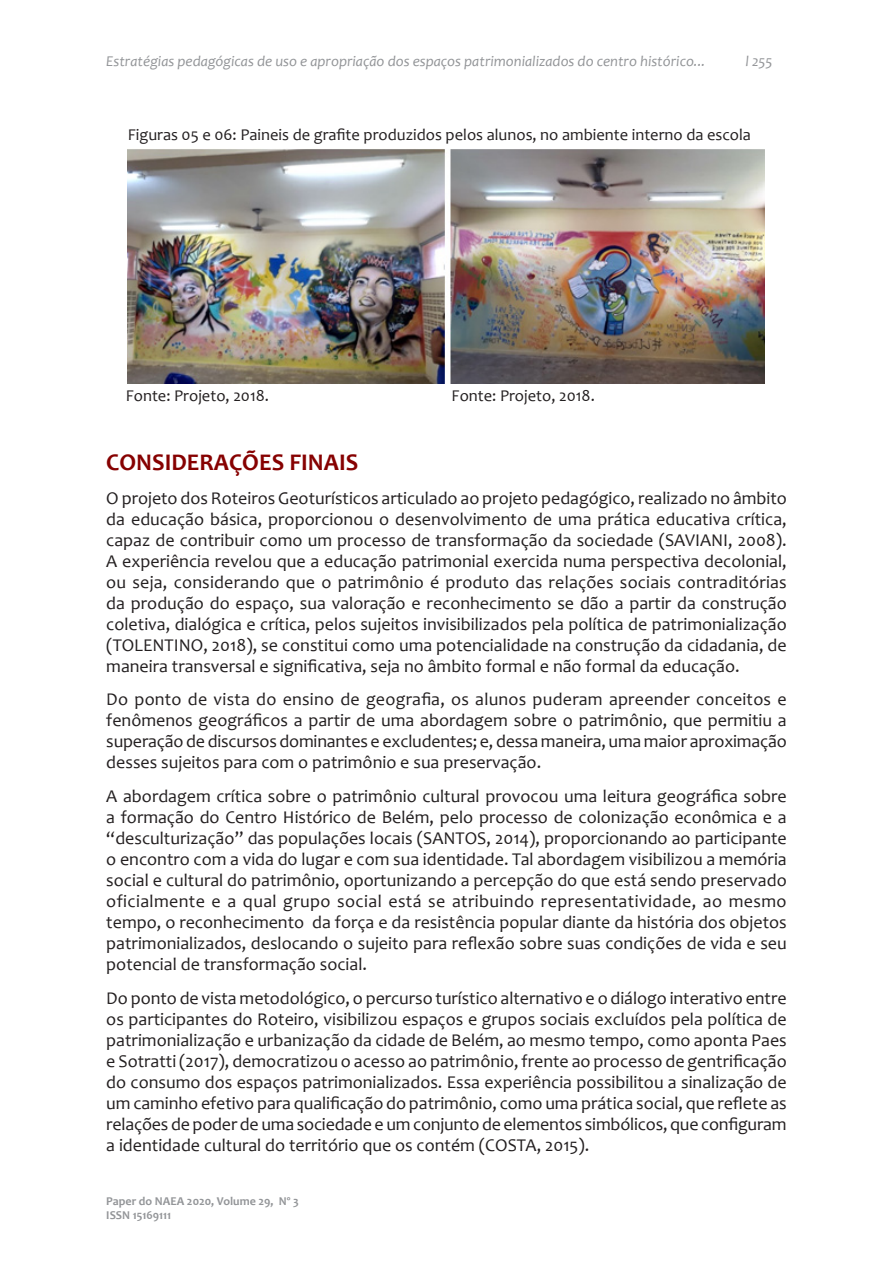
<style>
.page{position:relative;width:893px;height:1263px;background:#fff}
.page>*{position:absolute;margin:0;border:0;box-sizing:border-box;transform-origin:0 0}
.topico{font:700 24px "Candara";color:#860101}
.topico-2{font:18px/21px "Candara";color:#231f20;text-align:justify}
.topico-3{font:16.5px "Candara";color:#231f20}
.t1{font:italic 15px "Candara";color:#939598}
.t2{font:700 12px/14.4px "Candara";color:#939598}
</style>
<div class="page">
<img style="left:128px;top:149px;width:636px;height:235px">
<p class="t1" style="left:106px;top:52px;width:600px">Estratégias pedagógicas de uso e apropriação dos espaços patrimonializados do centro histórico...</p>
<p class="t1" style="left:745px;top:52px;width:28px">l 255</p>
<p class="topico-3" style="left:128px;top:124px;width:625px">Figuras 05 e 06: Paineis de grafite produzidos pelos alunos, no ambiente interno da escola</p>
<p class="topico-3" style="left:126px;top:385px;width:145px">Fonte: Projeto, 2018.</p>
<p class="topico-3" style="left:452px;top:385px;width:145px">Fonte: Projeto, 2018.</p>
<p class="topico" style="left:106px;top:447px;width:253px">CONSIDERAÇÕES FINAIS</p>
<p class="topico-2" style="left:106px;top:487px;width:682px">O projeto dos Roteiros Geoturísticos articulado ao projeto pedagógico, realizado no âmbito da educação básica, proporcionou o desenvolvimento de uma prática educativa crítica, capaz de contribuir como um processo de transformação da sociedade (SAVIANI, 2008).<br>A experiência revelou que a educação patrimonial exercida numa perspectiva decolonial, ou seja, considerando que o patrimônio é produto das relações sociais contraditórias da produção do espaço, sua valoração e reconhecimento se dão a partir da construção coletiva, dialógica e crítica, pelos sujeitos invisibilizados pela política de patrimonialização (TOLENTINO, 2018), se constitui como uma potencialidade na construção da cidadania, de maneira transversal e significativa, seja no âmbito formal e não formal da educação.</p>
<p class="topico-2" style="left:106px;top:689px;width:682px">Do ponto de vista do ensino de geografia, os alunos puderam apreender conceitos e fenômenos geográficos a partir de uma abordagem sobre o patrimônio, que permitiu a superação de discursos dominantes e excludentes; e, dessa maneira, uma maior aproximação desses sujeitos para com o patrimônio e sua preservação.</p>
<p class="topico-2" style="left:106px;top:786px;width:682px">A abordagem crítica sobre o patrimônio cultural provocou uma leitura geográfica sobre a formação do Centro Histórico de Belém, pelo processo de colonização econômica e a “desculturização” das populações locais (SANTOS, 2014), proporcionando ao participante o encontro com a vida do lugar e com sua identidade. Tal abordagem visibilizou a memória social e cultural do patrimônio, oportunizando a percepção do que está sendo preservado oficialmente e a qual grupo social está se atribuindo representatividade, ao mesmo tempo, o reconhecimento da força e da resistência popular diante da história dos objetos patrimonializados, deslocando o sujeito para reflexão sobre suas condições de vida e seu potencial de transformação social.</p>
<p class="topico-2" style="left:106px;top:987px;width:682px">Do ponto de vista metodológico, o percurso turístico alternativo e o diálogo interativo entre os participantes do Roteiro, visibilizou espaços e grupos sociais excluídos pela política de patrimonialização e urbanização da cidade de Belém, ao mesmo tempo, como aponta Paes e Sotratti (2017), democratizou o acesso ao patrimônio, frente ao processo de gentrificação do consumo dos espaços patrimonializados. Essa experiência possibilitou a sinalização de um caminho efetivo para qualificação do patrimônio, como uma prática social, que reflete as relações de poder de uma sociedade e um conjunto de elementos simbólicos, que configuram a identidade cultural do território que os contém (COSTA, 2015).</p>
<p class="t2" style="left:106px;top:1193px;width:194px">Paper do NAEA 2020, Volume 29, Nº 3<br>ISSN 15169111</p>
</div>
